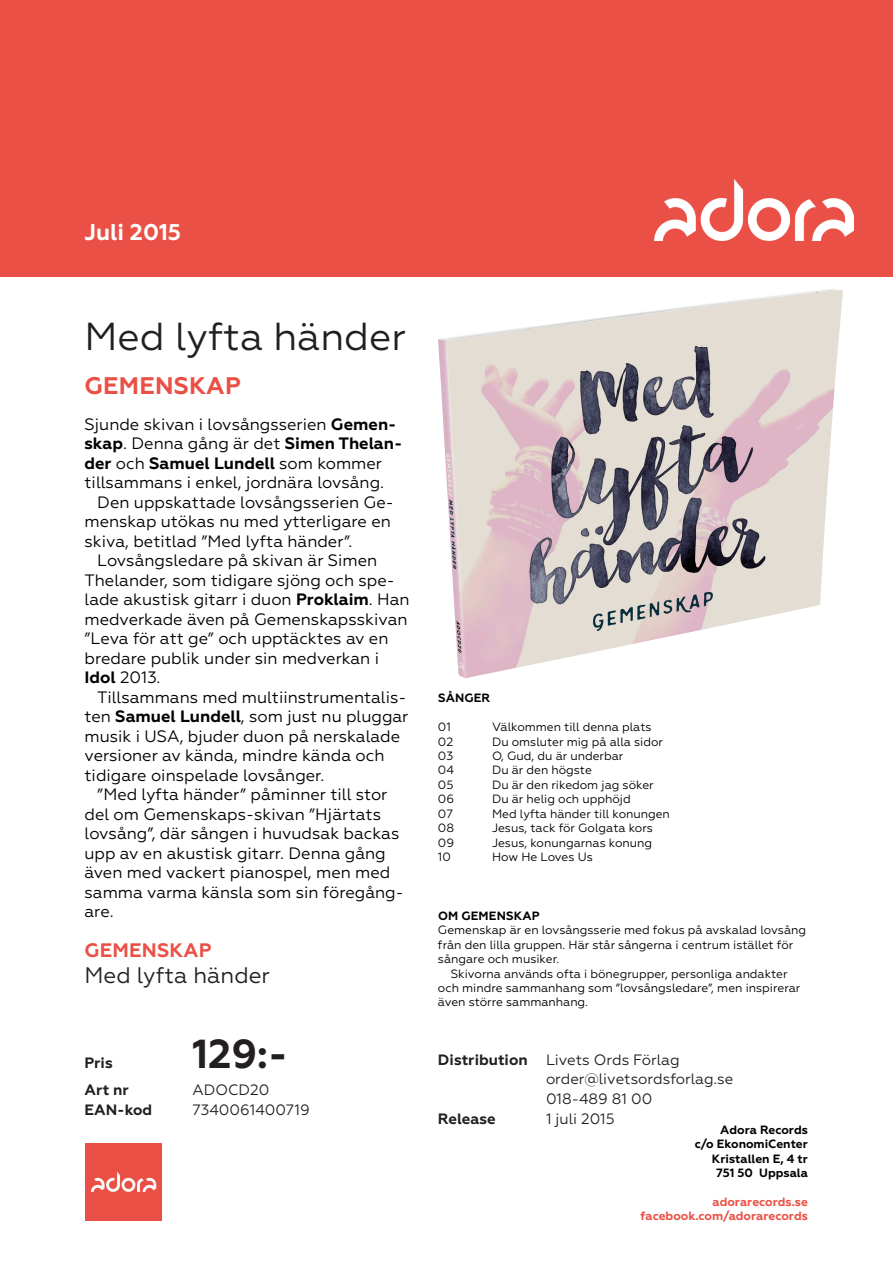
<style>
.page{position:relative;width:893px;height:1263px;background:#fff}
.page>*{position:absolute;margin:0;border:0;box-sizing:border-box;transform-origin:0 0}
.t1{font:700 40.5px "Geometria";color:#231f20}
.t2{font:39px "Geometria";color:#231f20}
.t3{font:700 24px "Geometria";letter-spacing:.01em;color:#ea5045}
.t4{font:700 22.65px "Geometria";color:#fff}
.t5{font:22.5px "Geometria";color:#231f20}
.t6{font:700 19.5px "Geometria";letter-spacing:.01em;color:#ea5045}
.Brödtext{font:16.5px/19.5px "Geometria";color:#000}
.Brödtext-2{font:15px "Geometria";color:#231f20}
.Brödtext-3{font:700 15px "Geometria";color:#231f20}
.t7{font:12px/14.4px "Geometria";color:#000}
.Brödtext-4{font:700 12px "Geometria";color:#000}
.Brödtext-5{font:700 12px "Geometria";color:#ea5045}
.s1{font-weight:700}
</style>
<div class="page">
<div style="left:0;top:0;width:893px;height:276px;background:#ea5045"></div>
<img style="left:438px;top:289px;width:405px;height:389px">
<img style="left:655px;top:179px;width:199px;height:61px">
<img style="left:85px;top:1144px;width:77px;height:76px">
<p class="t4" style="left:85px;top:218px;width:98px">Juli 2015</p>
<p class="t2" style="left:85px;top:314px;width:323px">Med lyfta händer</p>
<p class="t3" style="left:85px;top:371px;width:158px">GEMENSKAP</p>
<p class="Brödtext" style="left:85px;top:414px;width:319px">Sjunde skivan i lovsångsserien <span class="s1">Gemen&shy;skap</span>. Denna gång är det <span class="s1">Simen Thelan&shy;der</span> och <span class="s1">Samuel Lundell</span> som kommer tillsammans i enkel, jordnära lovsång.</p>
<p class="Brödtext" style="left:85px;top:492px;width:311px;text-indent:13px">Den uppskattade lovsångsserien Ge&shy;menskap utökas nu med ytterligare en skiva, betitlad ”Med lyfta händer”.</p>
<p class="Brödtext" style="left:85px;top:551px;width:326px;text-indent:13px">Lovsångsledare på skivan är Simen Thelander, som tidigare sjöng och spe&shy;lade akustisk gitarr i duon <span class="s1">Proklaim</span>. Han medverkade även på Gemenskapsskivan ”Leva för att ge” och upptäcktes av en bredare publik under sin medverkan i <span class="s1">Idol</span> 2013.</p>
<p class="Brödtext" style="left:85px;top:687px;width:325px;text-indent:13px">Tillsammans med multiinstrumentalis&shy;ten <span class="s1">Samuel Lundell</span>, som just nu pluggar musik i USA, bjuder duon på nerskalade versioner av kända, mindre kända och tidigare oinspelade lovsånger.</p>
<p class="Brödtext" style="left:85px;top:785px;width:321px;text-indent:13px">”Med lyfta händer” påminner till stor del om Gemenskaps-skivan ”Hjärtats lovsång”, där sången i huvudsak backas upp av en akustisk gitarr. Denna gång även med vackert pianospel, men med samma varma känsla som sin föregång&shy;are.</p>
<p class="t6" style="left:85px;top:939px;width:128px">GEMENSKAP</p>
<p class="t5" style="left:85px;top:962px;width:187px">Med lyfta händer</p>
<p class="Brödtext-3" style="left:85px;top:1054px;width:30px">Pris</p>
<p class="t1" style="left:193px;top:1030px;width:97px">129:-</p>
<p class="Brödtext-3" style="left:85px;top:1081px;width:46px">Art nr</p>
<p class="Brödtext-2" style="left:193px;top:1081px;width:78px">ADOCD20</p>
<p class="Brödtext-3" style="left:85px;top:1100px;width:69px">EAN-kod</p>
<p class="Brödtext-2" style="left:193px;top:1101px;width:119px">7340061400719</p>
<p class="Brödtext-4" style="left:438px;top:691px;width:54px">SÅNGER</p>
<p class="t7" style="left:438px;top:720px;width:14px">01</p>
<p class="t7" style="left:492px;top:720px;width:161px">Välkommen till denna plats</p>
<p class="t7" style="left:438px;top:734px;width:17px">02</p>
<p class="t7" style="left:492px;top:734px;width:172px">Du omsluter mig på alla sidor</p>
<p class="t7" style="left:438px;top:749px;width:17px">03</p>
<p class="t7" style="left:492px;top:749px;width:133px">O, Gud, du är underbar</p>
<p class="t7" style="left:438px;top:763px;width:18px">04</p>
<p class="t7" style="left:492px;top:763px;width:101px">Du är den högste</p>
<p class="t7" style="left:438px;top:777px;width:17px">05</p>
<p class="t7" style="left:492px;top:777px;width:163px">Du är den rikedom jag söker</p>
<p class="t7" style="left:438px;top:792px;width:18px">06</p>
<p class="t7" style="left:492px;top:792px;width:140px">Du är helig och upphöjd</p>
<p class="t7" style="left:438px;top:806px;width:17px">07</p>
<p class="t7" style="left:492px;top:806px;width:179px">Med lyfta händer till konungen</p>
<p class="t7" style="left:438px;top:821px;width:18px">08</p>
<p class="t7" style="left:492px;top:821px;width:162px">Jesus, tack för Golgata kors</p>
<p class="t7" style="left:438px;top:835px;width:18px">09</p>
<p class="t7" style="left:492px;top:835px;width:162px">Jesus, konungarnas konung</p>
<p class="t7" style="left:438px;top:849px;width:14px">10</p>
<p class="t7" style="left:492px;top:849px;width:102px">How He Loves Us</p>
<p class="Brödtext-4" style="left:438px;top:909px;width:103px">OM GEMENSKAP</p>
<p class="t7" style="left:438px;top:923px;width:370px">Gemenskap är en lovsångsserie med fokus på avskalad lovsång från den lilla gruppen. Här står sångerna i centrum istället för sångare och musiker.</p>
<p class="t7" style="left:438px;top:966px;width:364px;text-indent:13px">Skivorna används ofta i bönegrupper, personliga andakter och mindre sammanhang som ”lovsångsledare”, men inspirerar även större sammanhang.</p>
<p class="Brödtext-2" style="left:438px;top:1051px;width:243px"><span class="s1">Distribution</span> Livets Ords Förlag</p>
<p class="Brödtext-2" style="left:546px;top:1070px;width:189px">order@livetsordsforlag.se</p>
<p class="Brödtext-2" style="left:546px;top:1090px;width:108px">018-489 81 00</p>
<p class="Brödtext-3" style="left:438px;top:1109px;width:59px">Release</p>
<p class="Brödtext-2" style="left:546px;top:1109px;width:70px">1 juli 2015</p>
<p class="Brödtext-4" style="left:720px;top:1123px;width:89px">Adora Records</p>
<p class="Brödtext-4" style="left:695px;top:1137px;width:115px">c/o EkonomiCenter</p>
<p class="Brödtext-4" style="left:712px;top:1151px;width:97px">Kristallen E, 4 tr</p>
<p class="Brödtext-4" style="left:716px;top:1166px;width:93px">751 50 Uppsala</p>
<p class="Brödtext-5" style="left:712px;top:1195px;width:97px">adorarecords.se</p>
<p class="Brödtext-5" style="left:640px;top:1209px;width:169px">facebook.com/adorarecords</p>
</div>
